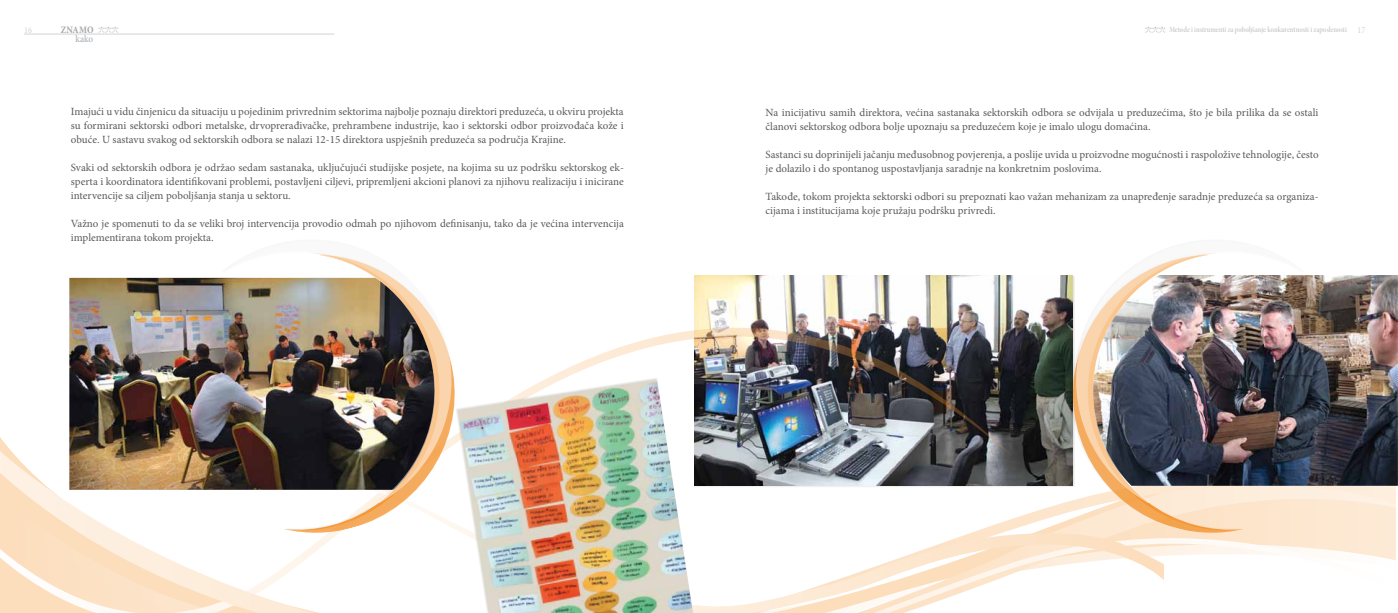
<style>
.page{position:relative;width:1398px;height:613px;background:#fff}
.page>*{position:absolute;margin:0;border:0;box-sizing:border-box;transform-origin:0 0}
.t1{font:11px/14px "Minion Pro";color:#58595b}
.t2{font:700 condensed 10px "Minion Pro";letter-spacing:.005em;color:#a7a9ac}
.t3{font:condensed 10px "Minion Pro";color:#a7a9ac}
.t4{font:condensed 9px "Minion Pro";color:#d1d3d4}
.t5{font:8px "Minion Pro Semibold Cn Disp";letter-spacing:-.005em;color:#c7c8ca}
.s1{font-family:"Minion Pro";font-stretch:condensed;font-size:9px;color:#d1d3d4}
</style>
<div class="page">
<hr style="left:24px;top:34px;width:310px;height:1px;background:#d1d3d4">
<svg style="left:99px;top:27px;width:20px;height:6px"></svg>
<svg style="left:1145px;top:27px;width:20px;height:6px"></svg>
<img style="left:694px;top:275px;width:363px;height:105px">
<svg style="left:1163px;top:485px;width:232px;height:53px;background:#fae6d1"></svg>
<svg style="left:1163px;top:538px;width:232px;height:42px"></svg>
<img style="left:0;top:327px;width:1016px;height:139px">
<svg style="left:0;top:443px;width:847px;height:169px"></svg>
<svg style="left:250px;top:466px;width:913px;height:146px"></svg>
<img style="left:457px;top:379px;width:236px;height:233px">
<img style="left:1305px;top:275px;width:92px;height:210px">
<img style="left:69px;top:278px;width:152px;height:211px">
<svg style="left:1057px;top:275px;width:186px;height:259px;background:#a99f8e"></svg>
<svg style="left:1072px;top:516px;width:154px;height:14px;background:#fad8b3"></svg>
<img style="left:1064px;top:253px;width:241px;height:263px">
<svg style="left:284px;top:327px;width:186px;height:207px"></svg>
<svg style="left:301px;top:516px;width:154px;height:14px"></svg>
<img style="left:222px;top:252px;width:241px;height:264px">
<p class="t2" style="left:61px;top:23px;width:34px">ZNAMO</p>
<p class="t3" style="left:75px;top:33px;width:19px">kako</p>
<p class="t4" style="left:24px;top:24px;width:9px">16</p>
<p class="t5" style="left:1169px;top:25px;width:197px">Metode i instrumenti za poboljšanje konkurentnosti i zaposlenosti <span class="s1">17</span></p>
<p class="t1" style="left:71px;top:105px;width:554px;text-align:justify">Imajući u vidu činjenicu da situaciju u pojedinim privrednim sektorima najbolje poznaju direktori preduzeća, u okviru projekta su formirani sektorski odbori metalske, drvoprerađivačke, prehrambene industrije, kao i sektorski odbor proizvođača kože i obuće. U sastavu svakog od sektorskih odbora se nalazi 12-15 direktora uspješnih preduzeća sa područja Krajine.</p>
<p class="t1" style="left:71px;top:161px;width:554px;text-align:justify">Svaki od sektorskih odbora je održao sedam sastanaka, uključujući studijske posjete, na kojima su uz podršku sektorskog ek&shy;sperta i koordinatora identifikovani problemi, postavljeni ciljevi, pripremljeni akcioni planovi za njihovu realizaciju i inicirane intervencije sa ciljem poboljšanja stanja u sektoru.</p>
<p class="t1" style="left:71px;top:217px;width:554px">Važno je spomenuti to da se veliki broj intervencija provodio odmah po njihovom definisanju, tako da je većina intervencija implementirana tokom projekta.</p>
<p class="t1" style="left:765px;top:105px;width:554px">Na inicijativu samih direktora, većina sastanaka sektorskih odbora se odvijala u preduzećima, što je bila prilika da se ostali članovi sektorskog odbora bolje upoznaju sa preduzećem koje je imalo ulogu domaćina.</p>
<p class="t1" style="left:765px;top:147px;width:554px">Sastanci su doprinijeli jačanju međusobnog povjerenja, a poslije uvida u proizvodne mogućnosti i raspoložive tehnologije, često je dolazilo i do spontanog uspostavljanja saradnje na konkretnim poslovima.</p>
<p class="t1" style="left:765px;top:189px;width:554px">Takođe, tokom projekta sektorski odbori su prepoznati kao važan mehanizam za unapređenje saradnje preduzeća sa organiza&shy;cijama i institucijama koje pružaju podršku privredi.</p>
</div>
